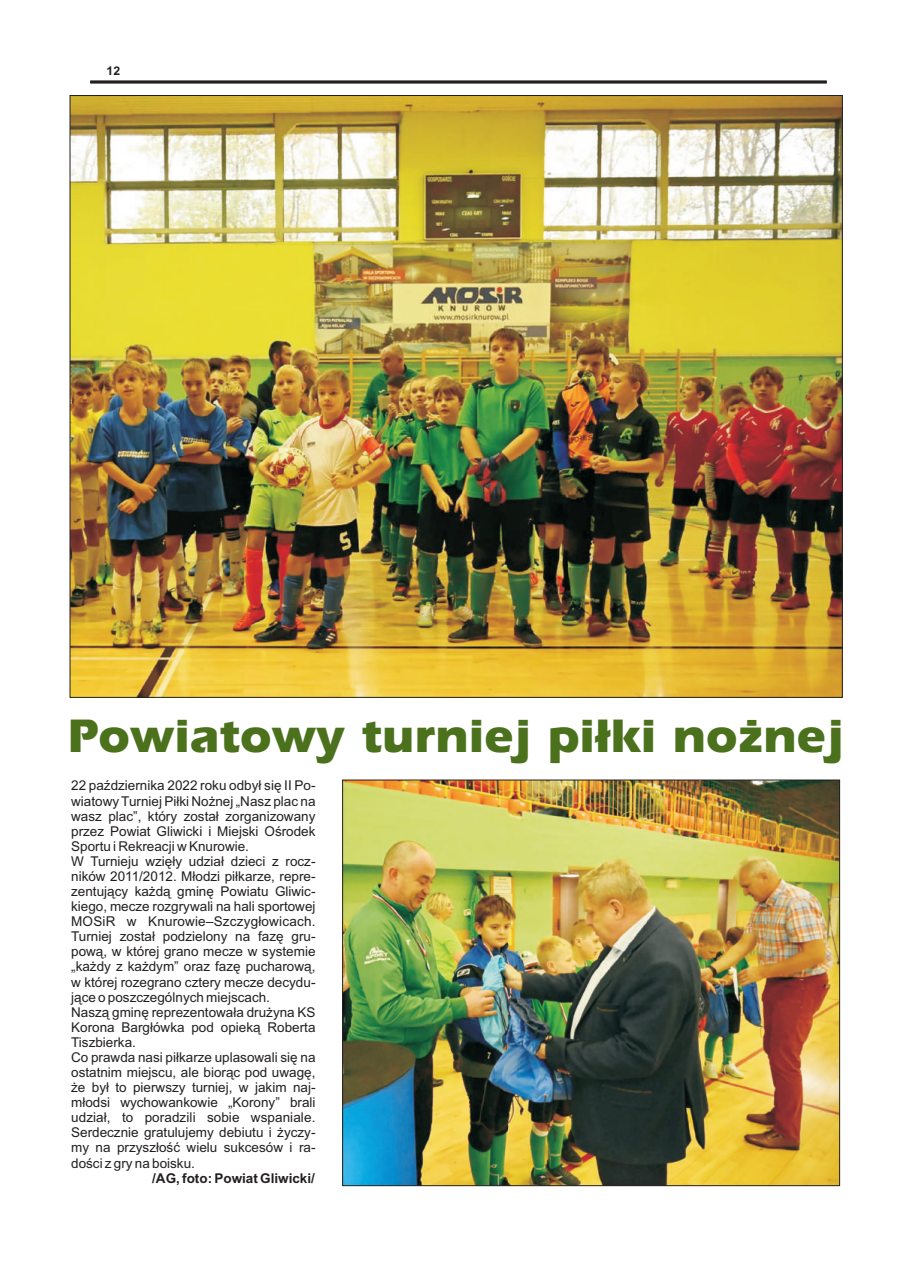
<style>
.page{position:relative;width:910px;height:1280px;background:#fff}
.page>*{position:absolute;margin:0;border:0;box-sizing:border-box;transform-origin:0 0}
.t1{font:700 48.6px "Erie";color:#4b711c}
.t2{font:13.5px/15.1px "Arial";color:#231f20}
.t3{font:700 13.5px "Arial";color:#231f20}
.t4{font:700 12px "Arial";color:#231f20}
</style>
<div class="page">
<hr style="left:90px;top:81px;width:736px;height:2px;background:#231f20">
<img style="left:72px;top:97px;width:768px;height:598px">
<img style="left:344px;top:782px;width:494px;height:402px">
<p class="t4" style="left:107px;top:67px;width:15px">12</p>
<h1 class="t1" style="left:68px;top:715px;width:777px">Powiatowy turniej pi³ki no¿nej</h1>
<p class="t2" style="left:71px;top:779px;width:246px">22 paŸdziernika 2022 roku odby³ siê II Po&shy;wiatowy Turniej Pi³ki No¿nej „Nasz plac na wasz plac”, który zosta³ zorganizowany przez Powiat Gliwicki i Miejski Oœrodek Sportu i Rekreacji w Knurowie.<br>W Turnieju wziê³y udzia³ dzieci z rocz&shy;ników 2011/2012. M³odzi pi³karze, repre&shy;zentuj¹cy ka¿d¹ gminê Powiatu Gliwic&shy;kiego, mecze rozgrywali na hali sportowej MOSiR w Knurowie–Szczyg³owicach.<br>Turniej zosta³ podzielony na fazê gru&shy;pow¹, w której grano mecze w systemie „ka¿dy z ka¿dym” oraz fazê pucharow¹, w której rozegrano cztery mecze decydu&shy;j¹ce o poszczególnych miejscach.<br>Nasz¹ gminê reprezentowa³a dru¿yna KS Korona Barg³ówka pod opiek¹ Roberta Tiszbierka.<br>Co prawda nasi pi³karze uplasowali siê na ostatnim miejscu, ale bior¹c pod uwagê, ¿e by³ to pierwszy turniej, w jakim naj&shy;m³odsi wychowankowie „Korony” brali udzia³, to poradzili sobie wspaniale.<br>Serdecznie gratulujemy debiutu i ¿yczy&shy;my na przysz³oœæ wielu sukcesów i ra&shy;doœci z gry na boisku.</p>
<p class="t3" style="left:152px;top:1173px;width:164px">/AG, foto: Powiat Gliwicki/</p>
</div>
